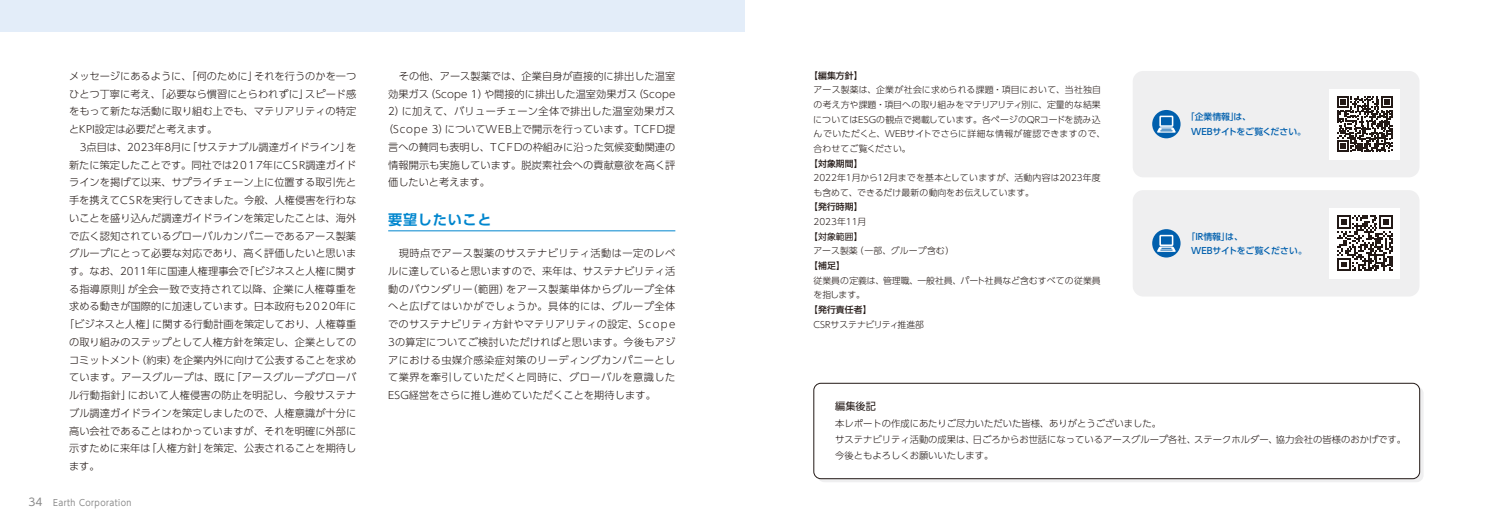
<style>
.page{position:relative;width:1489px;height:525px;background:#fff}
.page>*{position:absolute;margin:0;border:0;box-sizing:border-box;transform-origin:0 0}
.t1{font:700 14.12px "UD Shin Go Pro De";letter-spacing:.05em;color:#0086ce}
.t2{font:300 10.12px/17.8px "UD Shin Go Pro";letter-spacing:.005em;color:#231916;text-align:justify}
.t3{font:300 10.12px "UD Shin Go Pro";letter-spacing:.025em;color:#231916}
.t4{font:300 10.12px "UD Shin Go Pro";letter-spacing:.035em;color:#231916}
.t5{font:10.12px "UD Shin Go Pro";color:#231916}
.t6{font:300 9.25px/16px "UD Shin Go Pro";color:#231916}
.t7{font:300 8.88px/14.6px "UD Shin Go Pro";color:#231916}
.t8{font:500 8.88px/14.1px "UD Shin Go Pro";letter-spacing:-.005em;color:#005fad}
.t9{font:500 8.88px "UD Shin Go Pro";color:#231916}
.t10{font:8.88px "UD Shin Go Pro";letter-spacing:.05em;color:#898989;scale:.9 1}
.t11{font:8.88px "UD Shin Go Pro";color:#231916}
.s1{font-size:10.62px}
.s2{font-weight:400}
.s3{font-weight:500}
</style>
<div class="page">
<div style="left:1132px;top:71px;width:287px;height:106px;background:#efeff0;border-radius:11px"></div>
<div style="left:1132px;top:190px;width:287px;height:106px;background:#efeff0;border-radius:11px"></div>
<svg style="left:817px;top:386px;width:606px;height:96px;fill:#efeff0"></svg>
<div style="left:0;top:0;width:744px;height:32px;background:#e3edf9"></div>
<hr style="left:388px;top:230px;width:287px;height:1px;background:#0086ce">
<div style="left:813px;top:383px;width:606px;height:95px;background:#fff;border-radius:7px"></div>
<div style="left:813px;top:383px;width:606px;height:95px;border:1px solid #231916;border-radius:7px"></div>
<div style="left:1152px;top:110px;width:28px;height:28px;background:#005fad;border-radius:50%"></div>
<svg style="left:1159px;top:116px;width:14px;height:11px"></svg>
<div style="left:1160px;top:117px;width:11px;height:8px;background:#005fad"></div>
<svg style="left:1157px;top:127px;width:18px;height:6px"></svg>
<div style="left:1329px;top:89px;width:70px;height:70px;background:#fff"></div>
<svg style="left:1337px;top:96px;width:55px;height:56px"></svg>
<div style="left:1152px;top:229px;width:28px;height:28px;background:#005fad;border-radius:50%"></div>
<svg style="left:1159px;top:235px;width:14px;height:11px"></svg>
<div style="left:1160px;top:236px;width:11px;height:8px;background:#005fad"></div>
<svg style="left:1157px;top:246px;width:18px;height:6px"></svg>
<div style="left:1329px;top:208px;width:71px;height:71px;background:#fff"></div>
<svg style="left:1337px;top:215px;width:55px;height:56px"></svg>
<p class="t2" style="left:69px;top:67px;width:289px">メッセージにあるように、「何のために」それを行うのかを一つひとつ丁寧に考え、「必要なら慣習にとらわれずに」スピード感をもって新たな活動に取り組む上でも、マテリアリティの特定とKPI設定は必要だと考えます。</p>
<p class="t2" style="left:80px;top:138px;width:278px">3点目は、2023年8月に「サステナブル調達ガイドライン」を</p>
<p class="t2" style="left:69px;top:155px;width:289px">新たに策定したことです。同社では2017年にCSR調達ガイド</p>
<p class="t2" style="left:69px;top:173px;width:289px">ラインを掲げて以来、サプライチェーン上に位置する取引先と</p>
<p class="t2" style="left:69px;top:191px;width:289px">手を携えてCSRを実行してきました。今般、人権侵害を行わな</p>
<p class="t2" style="left:69px;top:208px;width:289px">いことを盛り込んだ調達ガイドラインを策定したことは、海外</p>
<p class="t2" style="left:69px;top:226px;width:288px">で広く認知されているグローバルカンパニーであるアース製薬</p>
<p class="t2" style="left:69px;top:244px;width:289px">グループにとって必要な対応であり、高く評価したいと思いま</p>
<p class="t2" style="left:69px;top:262px;width:289px">す。なお、2011年に国連人権理事会で「ビジネスと人権に関す</p>
<p class="t2" style="left:69px;top:279px;width:288px">る指導原則」が全会一致で支持されて以降、企業に人権尊重を</p>
<p class="t2" style="left:69px;top:297px;width:288px">求める動きが国際的に加速しています。日本政府も2020年に</p>
<p class="t2" style="left:64px;top:315px;width:294px">「ビジネスと人権」に関する行動計画を策定しており、人権尊重</p>
<p class="t2" style="left:69px;top:332px;width:289px">の取り組みのステップとして人権方針を策定し、企業としての</p>
<p class="t2" style="left:69px;top:350px;width:289px">コミットメント（約束）を企業内外に向けて公表することを求め</p>
<p class="t3" style="left:69px;top:369px;width:289px">ています。アースグループは、既に「アースグループグローバ</p>
<p class="t2" style="left:69px;top:386px;width:288px">ル行動指針」において人権侵害の防止を明記し、今般サステナ</p>
<p class="t2" style="left:69px;top:403px;width:289px">ブル調達ガイドラインを策定しましたので、人権意識が十分に</p>
<p class="t2" style="left:69px;top:421px;width:289px">高い会社であることはわかっていますが、それを明確に外部に</p>
<p class="t2" style="left:69px;top:439px;width:289px">示すために来年は「人権方針」を策定、公表されることを期待し</p>
<p class="t2" style="left:69px;top:456px;width:32px">ます。</p>
<p class="t10" style="left:28px;top:495px;width:116px"><span class="s1">34</span> Earth Corporation</p>
<p class="t2" style="left:399px;top:67px;width:278px">その他、アース製薬では、企業自身が直接的に排出した温室</p>
<p class="t2" style="left:388px;top:84px;width:289px">効果ガス（Scope 1）や間接的に排出した温室効果ガス（Scope</p>
<p class="t4" style="left:388px;top:103px;width:289px">2）に加えて、バリューチェーン全体で排出した温室効果ガス</p>
<p class="t2" style="left:383px;top:120px;width:294px">（Scope 3）についてWEB上で開示を行っています。TCFD提</p>
<p class="t2" style="left:388px;top:138px;width:289px">言への賛同も表明し、TCFDの枠組みに沿った気候変動関連の</p>
<p class="t2" style="left:388px;top:155px;width:289px">情報開示も実施しています。脱炭素社会への貢献意欲を高く評</p>
<p class="t2" style="left:388px;top:173px;width:103px">価したいと考えます。</p>
<h1 class="t1" style="left:388px;top:208px;width:105px">要望したいこと</h1>
<p class="t2" style="left:388px;top:244px;width:289px;text-indent:11px">現時点でアース製薬のサステナビリティ活動は一定のレベルに達していると思いますので、来年は、サステナビリティ活動のバウンダリー（範囲）をアース製薬単体からグループ全体へと広げてはいかがでしょうか。具体的には、グループ全体でのサステナビリティ方針やマテリアリティの設定、Scope 3の算定についてご検討いただければと思います。今後もアジアにおける虫媒介感染症対策のリーディングカンパニーとして業界を牽引していただくと同時に、グローバルを意識したESG経営をさらに推し進めていただくことを期待します。</p>
<p class="t7" style="left:813px;top:68px;width:293px;text-indent:-4px"><span class="s2">【</span><span class="s3">編集方針</span><span class="s2">】<br></span>アース製薬は、企業が社会に求められる課題・項目において、当社独自の考え方や課題・項目への取り組みをマテリアリティ別に、定量的な結果についてはESGの観点で掲載しています。各ページのQRコードを読み込んでいただくと、WEBサイトでさらに詳細な情報が確認できますので、合わせてご覧ください。</p>
<p class="t9" style="left:809px;top:156px;width:55px">【対象期間】</p>
<p class="t7" style="left:813px;top:170px;width:289px">2022年1月から12月までを基本としていますが、活動内容は2023年度も含めて、できるだけ最新の動向をお伝えしています。</p>
<p class="t9" style="left:809px;top:200px;width:55px">【発行時期】</p>
<p class="t7" style="left:813px;top:214px;width:54px">2023年11月</p>
<p class="t11" style="left:809px;top:229px;width:55px">【対象範囲】</p>
<p class="t7" style="left:813px;top:243px;width:142px">アース製薬（一部、グループ含む）</p>
<p class="t9" style="left:809px;top:258px;width:37px">【補足】</p>
<p class="t7" style="left:813px;top:272px;width:289px">従業員の定義は、管理職、一般社員、パート社員など含むすべての従業員を指します。</p>
<p class="t9" style="left:809px;top:302px;width:64px">【発行責任者】</p>
<p class="t7" style="left:813px;top:316px;width:112px">CSRサステナビリティ推進部</p>
<p class="t8" style="left:1191px;top:110px;width:116px;text-indent:-5px">「企業情報」は、<br>WEBサイトをご覧ください。</p>
<p class="t8" style="left:1191px;top:229px;width:117px;text-indent:-5px">「IR情報」は、<br>WEBサイトをご覧ください。</p>
<p class="t5" style="left:835px;top:398px;width:42px">編集後記</p>
<p class="t6" style="left:835px;top:415px;width:572px">本レポートの作成にあたりご尽力いただいた皆様、ありがとうございました。<br>サステナビリティ活動の成果は、日ごろからお世話になっているアースグループ各社、ステークホルダー、協力会社の皆様のおかげです。今後ともよろしくお願いいたします。</p>
</div>
